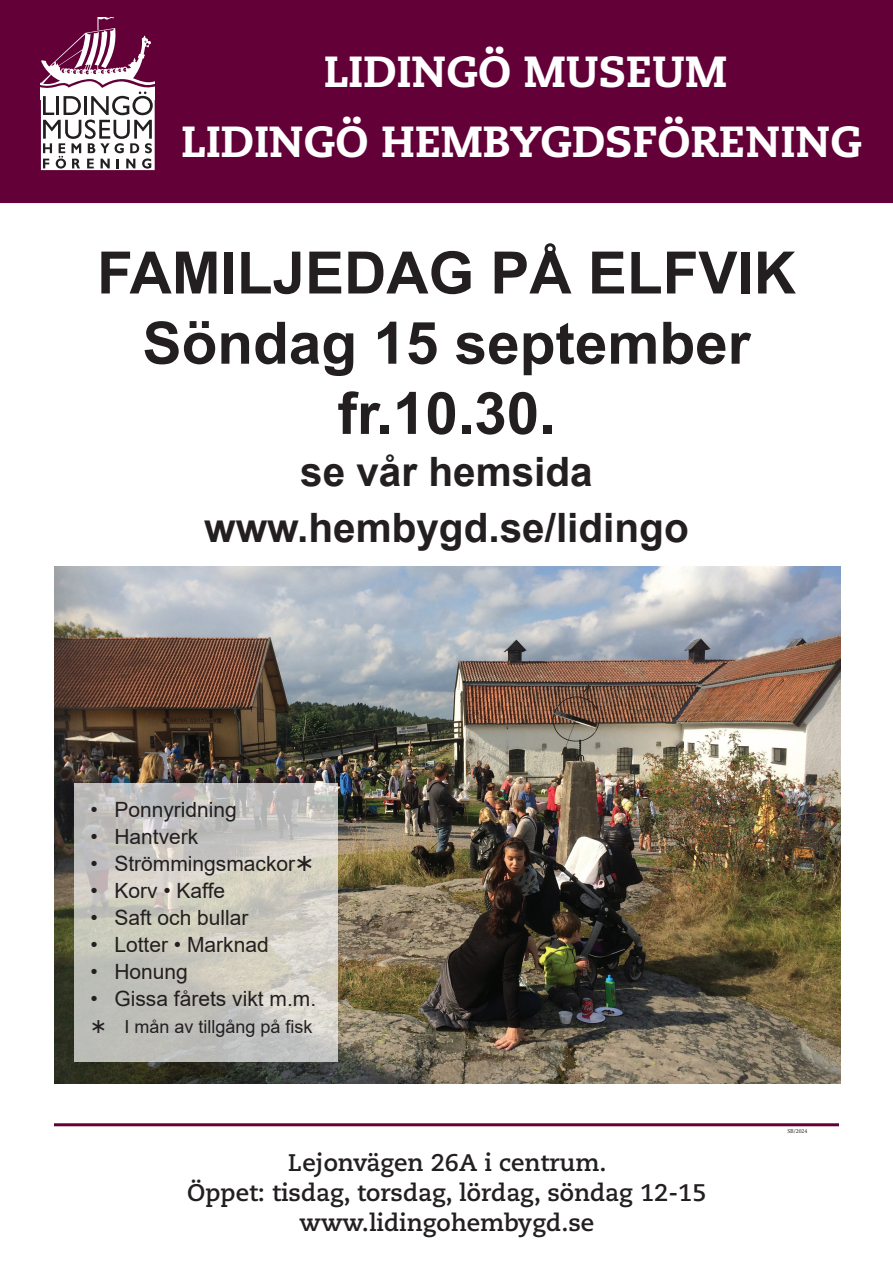
<style>
.page{position:relative;width:893px;height:1263px;background:#fff}
.page>*{position:absolute;margin:0;border:0;box-sizing:border-box;transform-origin:0 0}
.t1{font:700 58.5px/70.2px "Arial";color:#231f20;text-align:center}
.t2{font:800 43.5px/69.2px "Caecilia LT Std";color:#fff;text-align:center}
.t3{font:700 40.5px/55.8px "Arial";color:#231f20;text-align:center}
.t4{font:700 24px/30px "Caecilia LT Std";color:#231f20;text-align:center}
.t5{font:21px "Arial";color:#231f20}
.t6{font:18px "Arial";color:#231f20}
.t7{font:6px "Minion Pro";color:#231f20}
</style>
<div class="page">
<div style="left:0;top:0;width:893px;height:203px;background:#620037"></div>
<svg style="left:41px;top:17px;width:114px;height:152px"></svg>
<hr style="left:54px;top:1123px;width:785px;height:3px;background:#620037">
<img style="left:54px;top:567px;width:787px;height:516px">
<svg style="left:74px;top:783px;width:264px;height:279px;background:#c8c6bf"></svg>
<svg style="left:297px;top:855px;width:15px;height:16px"></svg>
<svg style="left:92px;top:1020px;width:12px;height:13px"></svg>
<h2 class="t2" style="left:181px;top:38px;width:683px">LIDINGÖ MUSEUM<br>LIDINGÖ HEMBYGDSFÖRENING</h2>
<h1 class="t1" style="left:97px;top:238px;width:700px">FAMILJEDAG PÅ ELFVIK<br>Söndag 15 september fr.10.30.</h1>
<h3 class="t3" style="left:204px;top:445px;width:486px">se vår hemsida www.hembygd.se/lidingo</h3>
<p class="t5" style="left:90px;top:795px;width:148px">• Ponnyridning</p>
<p class="t5" style="left:90px;top:822px;width:110px">• Hantverk</p>
<p class="t5" style="left:90px;top:849px;width:206px">• Strömmingsmackor</p>
<p class="t5" style="left:90px;top:876px;width:136px">• Korv • Kaffe</p>
<p class="t5" style="left:90px;top:903px;width:160px">• Saft och bullar</p>
<p class="t5" style="left:90px;top:930px;width:180px">• Lotter • Marknad</p>
<p class="t5" style="left:90px;top:957px;width:99px">• Honung</p>
<p class="t5" style="left:90px;top:984px;width:227px">• Gissa fårets vikt m.m.</p>
<p class="t6" style="left:124px;top:1014px;width:190px">I mån av tillgång på fisk</p>
<p class="t4" style="left:187px;top:1148px;width:521px">Lejonvägen 26A i centrum.<br>Öppet: tisdag, torsdag, lördag, söndag 12-15 www.lidingohembygd.se</p>
<p class="t7" style="left:787px;top:1127px;width:21px">SB/2024</p>
</div>
